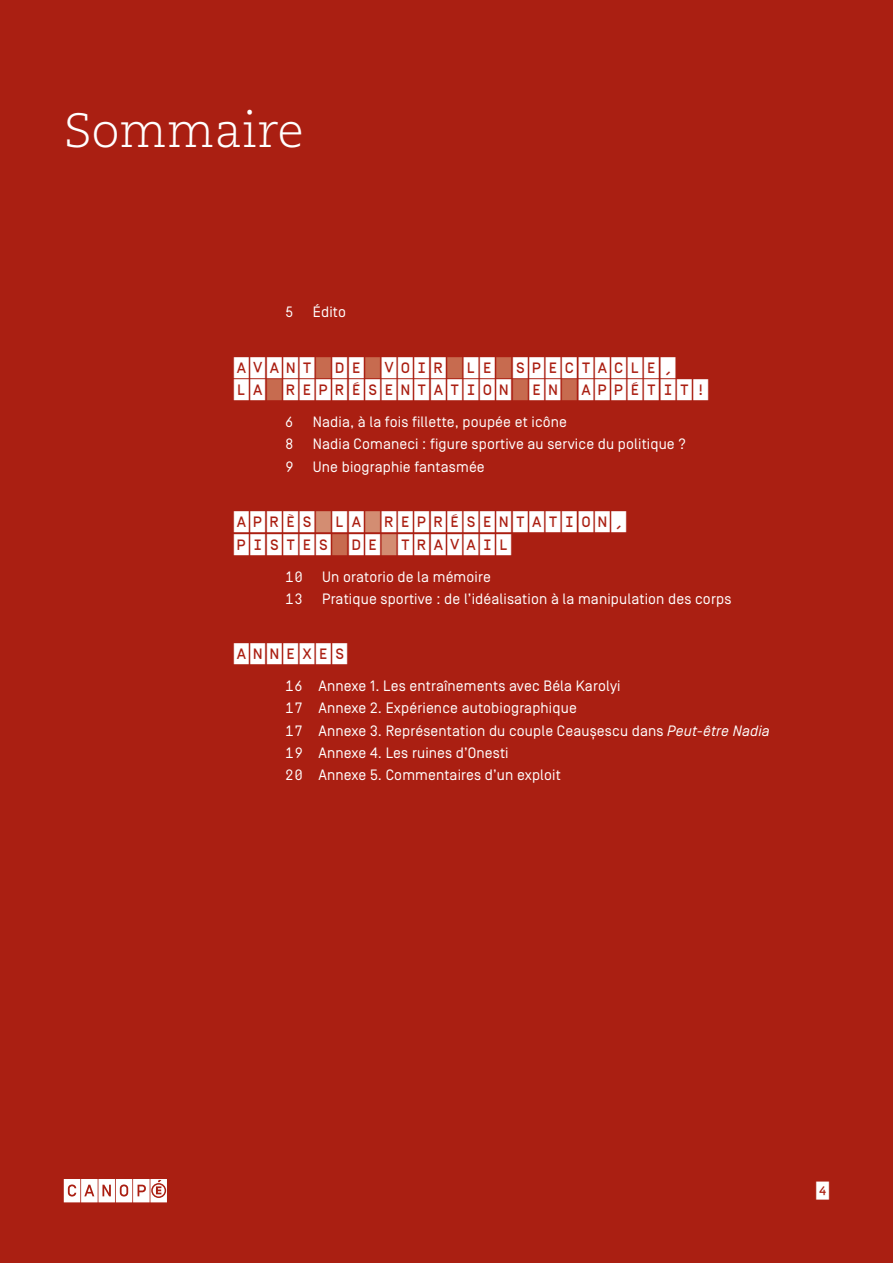
<style>
.page{position:relative;width:893px;height:1263px;background:#aa1f12}
.page>*{position:absolute;margin:0;border:0;box-sizing:border-box;transform-origin:0 0}
.t1{font:300 48px "Caecilia LT Std";letter-spacing:.01em;color:#fff}
.t2{font:500 21px/22.5px "Simplon CNDP";letter-spacing:.05em;color:#fff}
.t3{font:500 18px "Simplon CNDP";color:#fff}
.t4{font:15px/22.2px "Simplon BP Regular";letter-spacing:.01em;color:#fff}
.t5{font:15px "Simplon BP Mono";color:#fff}
.s1{font-family:"Simplon BP Mono"}
.s2{font-style:italic}
</style>
<div class="page">
<svg style="left:64px;top:1179px;width:103px;height:23px;background:#efd5d2"></svg>
<h1 class="t1" style="left:64px;top:104px;width:241px">Sommaire</h1>
<p class="t5" style="left:285px;top:302px;width:11px">5</p>
<p class="t4" style="left:313px;top:301px;width:35px">Édito</p>
<h2 class="t2" style="left:234px;top:356px;width:476px">AVANT DE VOIR LE SPECTACLE,<br>LA REPRÉSENTATION EN APPÉTIT!</h2>
<p class="t5" style="left:285px;top:412px;width:11px">6</p>
<p class="t4" style="left:313px;top:411px;width:256px">Nadia, à la fois fillette, poupée et icône</p>
<p class="t5" style="left:285px;top:434px;width:11px">8</p>
<p class="t4" style="left:313px;top:433px;width:375px">Nadia Comaneci : figure sportive au service du politique ?</p>
<p class="t5" style="left:285px;top:457px;width:11px">9</p>
<p class="t4" style="left:313px;top:455px;width:173px">Une biographie fantasmée</p>
<h2 class="t2" style="left:234px;top:511px;width:394px">APRÈS LA REPRÉSENTATION,<br>PISTES DE TRAVAIL</h2>
<p class="t5" style="left:285px;top:566px;width:20px">10</p>
<p class="t4" style="left:322px;top:565px;width:170px">Un oratorio de la mémoire</p>
<p class="t5" style="left:285px;top:589px;width:20px">13</p>
<p class="t4" style="left:322px;top:587px;width:411px">Pratique sportive : de l’idéalisation à la manipulation des corps</p>
<h2 class="t2" style="left:234px;top:643px;width:115px">ANNEXES</h2>
<p class="t4" style="left:285px;top:675px;width:486px"><span class="s1">16</span> Annexe 1. Les entraînements avec Béla Karolyi<br><span class="s1">17</span> Annexe 2. Expérience autobiographique<br><span class="s1">17</span> Annexe 3. Représentation du couple Ceaușescu dans <span class="s2">Peut-être Nadia </span><span class="s1">19</span> Annexe 4. Les ruines d’Onesti<br><span class="s1">20</span> Annexe 5. Commentaires d’un exploit</p>
<p class="t3" style="left:816px;top:1181px;width:15px">4</p>
</div>
